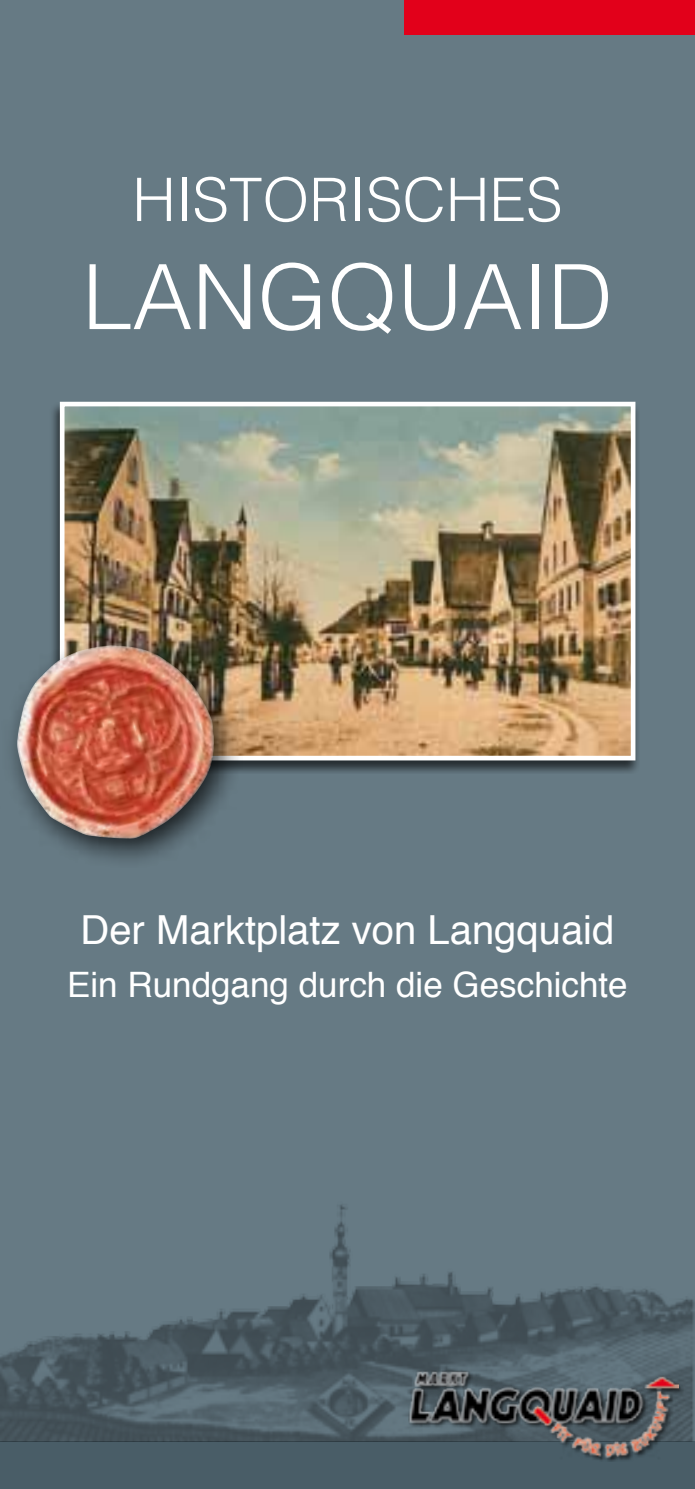
<style>
.page{position:relative;width:695px;height:1489px;background:#fff}
.page>*{position:absolute;margin:0;border:0;box-sizing:border-box;transform-origin:0 0}
.t1{font:300 90px "Helvetica";color:#fff}
.t2{font:300 60px "Helvetica";color:#fff}
.t3{font:40px "Helvetica";color:#fff}
.t4{font:35px "Helvetica";color:#fff}
</style>
<div class="page">
<div style="left:0;top:0;width:694px;height:1174px;background:#667a84"></div>
<div style="left:404px;top:0;width:290px;height:35px;background:#e2001a"></div>
<div style="left:0;top:1441px;width:694px;height:47px;background:#495d67"></div>
<img style="left:0;top:1174px;width:694px;height:267px">
<div style="left:409px;top:1371px;width:274px;height:90px;background:#000;opacity:.75"></div>
<img style="left:404px;top:1363px;width:274px;height:97px">
<div style="left:49px;top:400px;width:591px;height:374px;background:#000;opacity:.63"></div>
<img style="left:66px;top:408px;width:563px;height:346px">
<div style="left:60px;top:402px;width:575px;height:358px;border:5px solid #fff"></div>
<div style="left:0;top:628px;width:243px;height:239px;background:#000;opacity:.75"></div>
<img style="left:17px;top:645px;width:201px;height:194px">
<h2 class="t2" style="left:132px;top:162px;width:432px">HISTORISCHES</h2>
<h1 class="t1" style="left:82px;top:241px;width:532px">LANGQUAI D</h1>
<p class="t3" style="left:80px;top:896px;width:535px">Der Marktplatz von Langquaid</p>
<p class="t4" style="left:67px;top:954px;width:562px">Ein Rundgang durch die Geschichte</p>
</div>
